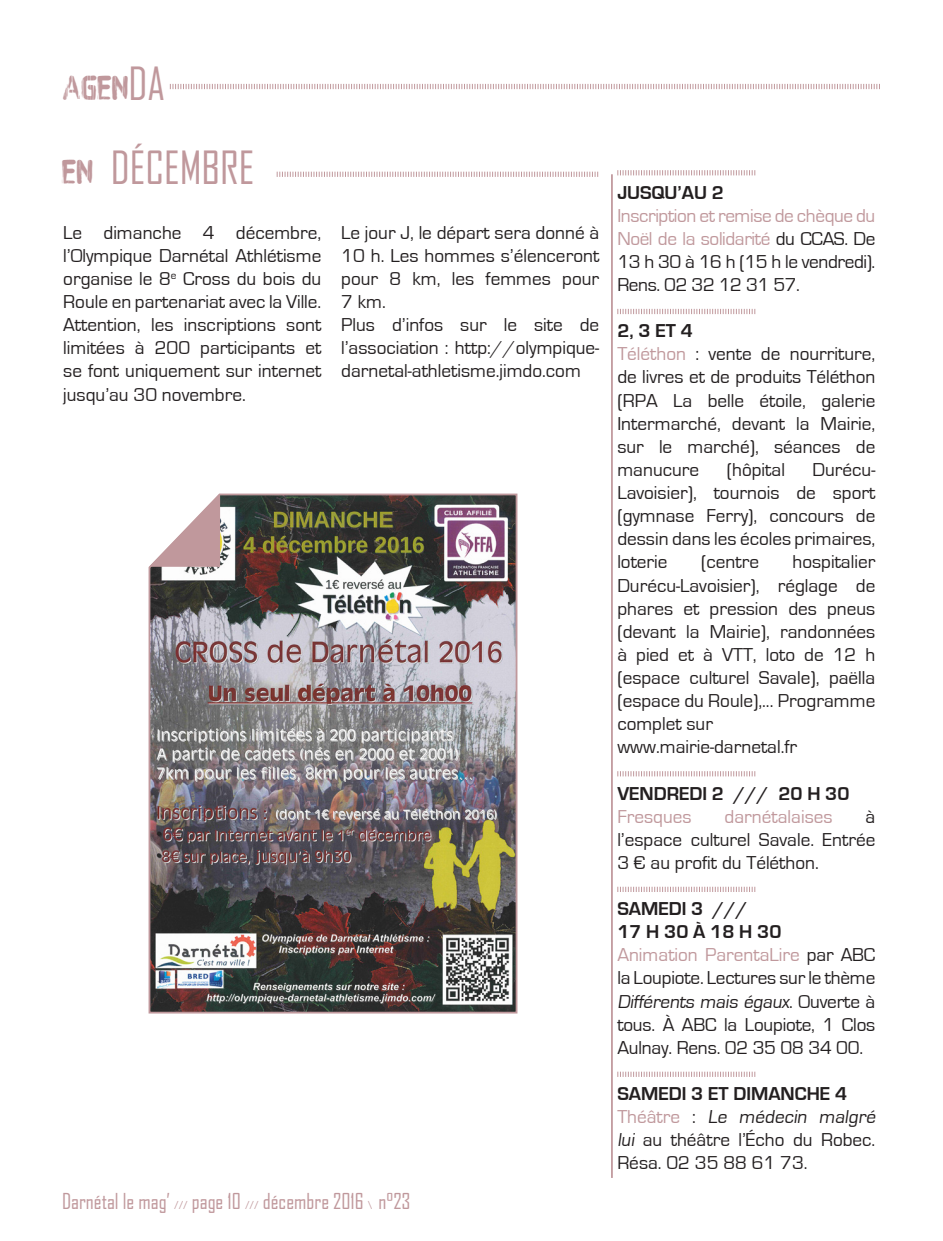
<style>
.page{position:relative;width:943px;height:1241px;background:#fff}
.page>*{position:absolute;margin:0;border:0;box-sizing:border-box;transform-origin:0 0}
.t1{font:43.75px "Agency FB";color:#c0989c}
.t2{font:35px "BA Wet Paint";color:#c0989c}
.t3{font:21px "Agency FB";color:#c0989c}
.t4{font:19.25px/23.1px "Eurostile";color:#231f20;text-align:justify}
.t5{font:700 19.25px "Eurostile";color:#231f20}
.t6{font:19.25px "Eurostile";color:#c0989c}
.s1{font-family:"Agency FB";font-size:43.75px}
.s2{font-family:"BA Wet Paint";font-size:35px}
.s3{font-size:10.5px}
.s4{color:#c0989c}
</style>
<div class="page">
<svg style="left:169px;top:83px;width:711px;height:7px"></svg>
<svg style="left:277px;top:172px;width:321px;height:5px"></svg>
<hr style="left:611px;top:174px;width:2px;height:1003px;background:#c0989c">
<svg style="left:617px;top:170px;width:138px;height:5px"></svg>
<svg style="left:617px;top:309px;width:138px;height:5px"></svg>
<svg style="left:617px;top:771px;width:138px;height:5px"></svg>
<svg style="left:617px;top:886px;width:138px;height:5px"></svg>
<svg style="left:617px;top:1071px;width:138px;height:5px"></svg>
<img style="left:148px;top:493px;width:370px;height:521px">
<svg style="left:149px;top:493px;width:71px;height:73px"></svg>
<p class="t2" style="left:63px;top:67px;width:104px">AGEN<span class="s1">DA</span></p>
<p class="t1" style="left:62px;top:140px;width:194px"><span class="s2">EN</span> DÉCEMBRE</p>
<p class="t4" style="left:63px;top:221px;width:259px">Le dimanche 4 décembre, l’Olympique Darnétal Athlétisme organise le 8<sup>e</sup> Cross du bois du Roule en partenariat avec la Ville.</p>
<p class="t4" style="left:63px;top:313px;width:259px">Attention, les inscriptions sont limitées à 200 participants et se font uniquement sur internet jusqu’au 30 novembre.</p>
<p class="t4" style="left:341px;top:221px;width:259px">Le jour J, le départ sera donné à 10 h. Les hommes s’élenceront pour 8 km, les femmes pour 7 km.</p>
<p class="t4" style="left:341px;top:313px;width:259px">Plus d’infos sur le site de l’association : http://olympique&shy;darnetal-athletisme.jimdo.com</p>
<p class="t3" style="left:62px;top:1187px;width:350px">Darnétal le mag’ <span class="s3">///</span> page 10 <span class="s3">///</span> décembre 2016 <span class="s3">\</span> n°23</p>
<p class="t5" style="left:617px;top:182px;width:108px">JUSQU’AU 2</p>
<p class="t4" style="left:617px;top:204px;width:259px"><span class="s4">Inscription et remise de chèque du Noël de la solidarité</span> du CCAS. De 13 h 30 à 16 h (15 h le vendredi).<br>Rens. 02 32 12 31 57.</p>
<p class="t5" style="left:617px;top:320px;width:77px">2, 3 ET 4</p>
<p class="t4" style="left:617px;top:343px;width:259px"><span class="s4">Téléthon</span> : vente de nourriture, de livres et de produits Téléthon (RPA La belle étoile, galerie Intermarché, devant la Mairie, sur le marché), séances de manucure</p>
<p class="t4" style="left:726px;top:458px;width:60px">(hôpital</p>
<p class="t4" style="left:617px;top:458px;width:259px;text-indent:195px">Durécu-Lavoisier), tournois de sport (gymnase Ferry), concours de dessin dans les écoles primaires, loterie</p>
<p class="t4" style="left:701px;top:551px;width:59px">(centre</p>
<p class="t4" style="left:617px;top:551px;width:259px;text-indent:175px">hospitalier Durécu-Lavoisier), réglage de phares et pression des pneus (devant la Mairie), randonnées à pied et à VTT, loto de 12 h (espace culturel Savale), paëlla (espace du Roule),... Programme complet sur</p>
<p class="t4" style="left:617px;top:735px;width:181px">www.mairie-darnetal.fr</p>
<p class="t5" style="left:617px;top:782px;width:234px">VENDREDI 2 /// 20 H 30</p>
<p class="t6" style="left:617px;top:805px;width:76px">Fresques</p>
<p class="t6" style="left:724px;top:805px;width:109px">darnétalaises</p>
<p class="t4" style="left:617px;top:805px;width:259px;text-indent:248px">à l’espace culturel Savale. Entrée 3 € au profit du Téléthon.</p>
<p class="t5" style="left:617px;top:898px;width:132px">SAMEDI 3 ///</p>
<p class="t5" style="left:617px;top:921px;width:166px">17 H 30 À 18 H 30</p>
<p class="t4" style="left:617px;top:943px;width:259px"><span class="s4">Animation ParentaLire</span> par ABC la Loupiote. Lectures sur le thème Différents mais égaux. O u v e rt e à tous. À ABC la Loupiote, 1 Clos Aulnay. Rens. 02 35 08 34 00.</p>
<p class="t5" style="left:617px;top:1082px;width:231px">SAMEDI 3 ET DIMANCHE 4</p>
<p class="t4" style="left:617px;top:1105px;width:262px;text-align:left"><span class="s4">Th é âtre</span> : Le médecin malgré lui au théâtre l’Écho du Robec.<br>Résa. 02 35 88 61 73.</p>
</div>
